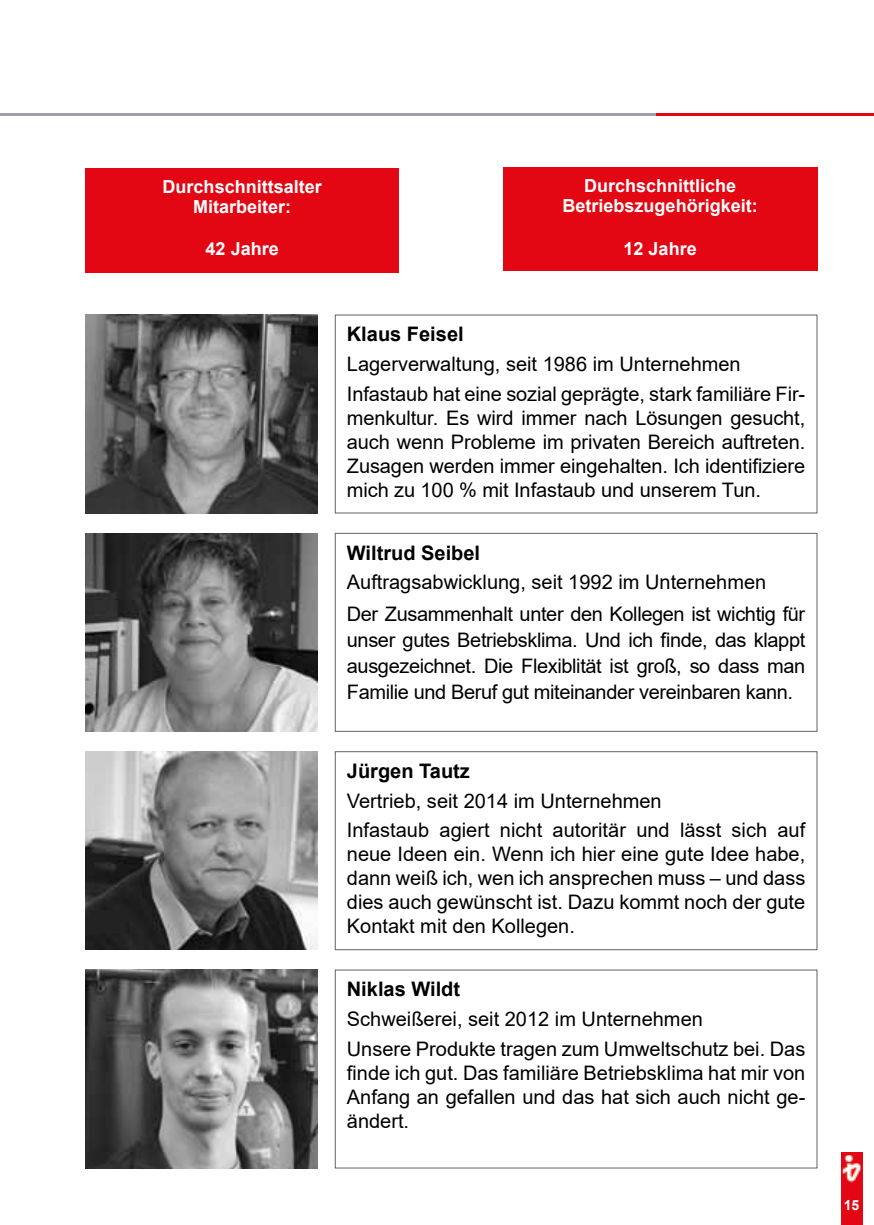
<style>
.page{position:relative;width:874px;height:1225px;background:#fff}
.page>*{position:absolute;margin:0;border:0;box-sizing:border-box;transform-origin:0 0}
.t1{font:20px/24px "Arial";color:#000;text-align:justify}
.t2{font:20px/31.6px "Arial";letter-spacing:-.02em;color:#000}
.t3{font:700 20px "Arial";color:#000}
.t4{font:700 18px/20px "Arial";color:#fff;text-align:center}
.t5{font:700 14px "Arial";color:#fff}
</style>
<div class="page">
<hr style="left:0;top:113px;width:741px;height:3px;background:#9ba0aa">
<hr style="left:656px;top:113px;width:217px;height:3px;background:#e30613">
<div style="left:840px;top:1152px;width:21px;height:73px;background:#e30613"></div>
<img style="left:842px;top:1155px;width:18px;height:28px">
<div style="left:503px;top:168px;width:313px;height:103px;background:#e30613"></div>
<div style="left:85px;top:168px;width:314px;height:104px;background:#e30613"></div>
<img style="left:85px;top:315px;width:232px;height:198px">
<img style="left:85px;top:533px;width:232px;height:198px">
<img style="left:85px;top:751px;width:232px;height:199px">
<img style="left:85px;top:969px;width:232px;height:199px">
<div style="left:335px;top:533px;width:481px;height:198px;border:1px solid #646363"></div>
<div style="left:335px;top:751px;width:481px;height:199px;border:1px solid #646363"></div>
<p class="t4" style="left:162px;top:176px;width:161px">Durchschnittsalter<br>Mitarbeiter:</p>
<p class="t4" style="left:205px;top:239px;width:75px">42 Jahre</p>
<p class="t4" style="left:562px;top:176px;width:197px">Durchschnittliche<br>Betriebszugehörigkeit:</p>
<p class="t4" style="left:623px;top:239px;width:75px">12 Jahre</p>
<p class="t3" style="left:347px;top:320px;width:118px">Klaus Feisel</p>
<p class="t1" style="left:347px;top:349px;width:459px;line-height:29.6px">Lagerverwaltung, seit 1986 im Unternehmen<br>Infastaub hat eine sozial geprägte, stark familiäre Fir-</p>
<p class="t1" style="left:347px;top:405px;width:460px">menkultur. Es wird immer nach Lösungen gesucht, auch wenn Probleme im privaten Bereich auftreten.<br>Zusagen werden immer eingehalten. Ich identifiziere mich zu 100 % mit Infastaub und unserem Tun.</p>
<p class="t3" style="left:347px;top:538px;width:135px">Wiltrud Seibel</p>
<p class="t2" style="left:347px;top:566px;width:459px">Auftragsabwicklung, seit 1992 im Unternehmen<br>Der Zusammenhalt unter den Kollegen ist wichtig für</p>
<p class="t1" style="left:347px;top:626px;width:459px;line-height:26px">unser gutes Betriebsklima. Und ich finde, das klappt ausgezeichnet. Die Flexiblität ist groß, so dass man Familie und Beruf gut miteinander vereinbaren kann.</p>
<p class="t3" style="left:347px;top:756px;width:124px">Jürgen Tautz</p>
<p class="t1" style="left:347px;top:785px;width:459px;line-height:29.6px">Vertrieb, seit 2014 im Unternehmen<br>Infastaub agiert nicht autoritär und lässt sich auf</p>
<p class="t1" style="left:347px;top:842px;width:459px">neue Ideen ein. Wenn ich hier eine gute Idee habe, dann weiß ich, wen ich ansprechen muss – und dass dies auch gewünscht ist. Dazu kommt noch der gute Kontakt mit den Kollegen.</p>
<p class="t3" style="left:347px;top:975px;width:115px">Niklas Wildt</p>
<p class="t1" style="left:347px;top:1004px;width:459px;line-height:29.6px">Schweißerei, seit 2012 im Unternehmen<br>Unsere Produkte tragen zum Umweltschutz bei. Das</p>
<p class="t1" style="left:347px;top:1060px;width:460px">finde ich gut. Das familiäre Betriebsklima hat mir von Anfang an gefallen und das hat sich auch nicht ge&shy;ändert.</p>
<p class="t5" style="left:843px;top:1195px;width:17px">15</p>
</div>
